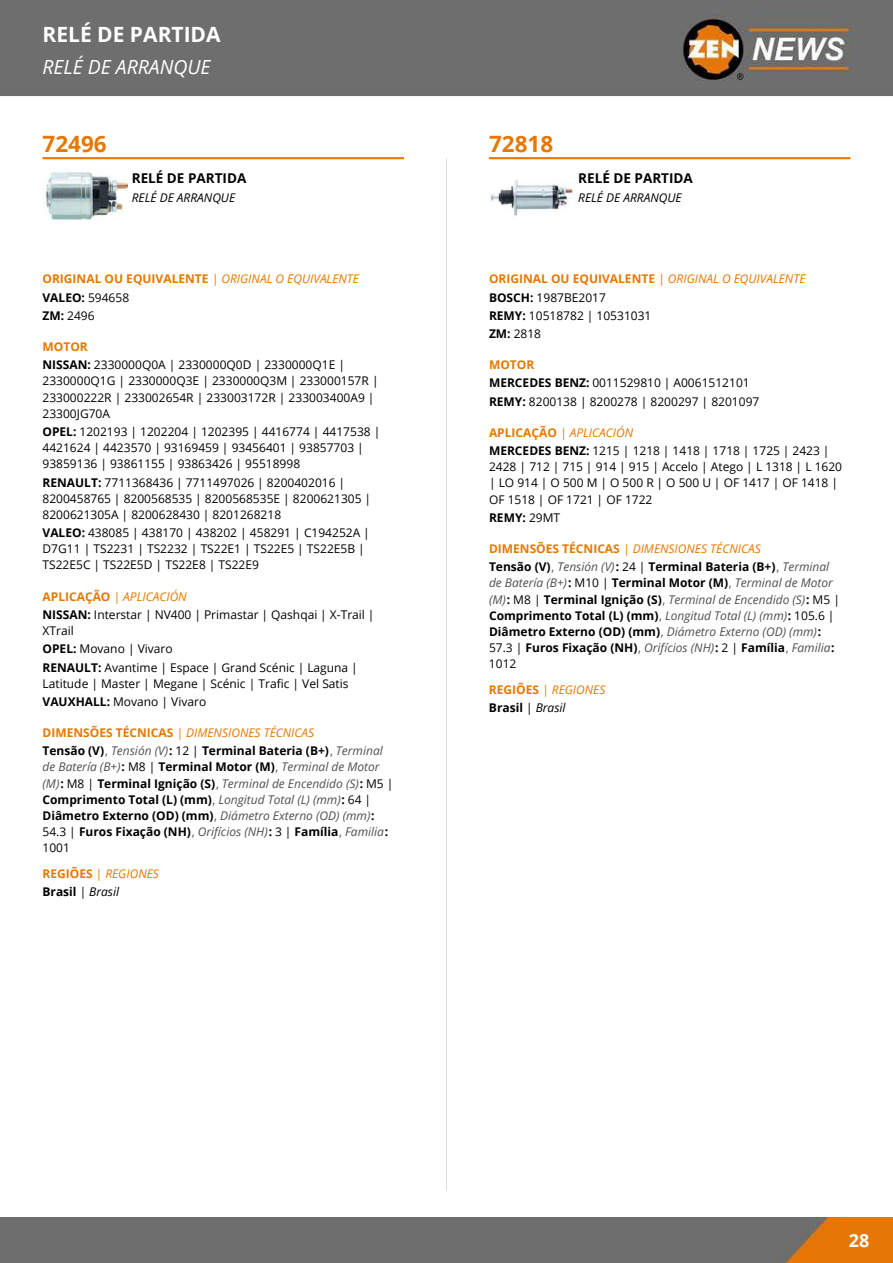
<style>
.page{position:relative;width:893px;height:1263px;background:#fff}
.page>*{position:absolute;margin:0;border:0;box-sizing:border-box;transform-origin:0 0}
.t1{font:700 22.5px "Open Sans";color:#e67800}
.t2{font:700 21px "Open Sans";color:#fff}
.t3{font:italic 19.5px "Open Sans";color:#fff}
.t4{font:700 18px "Open Sans";color:#fff}
.t5{font:700 13.5px "Open Sans";color:#000}
.t6{font:12px/18.3px "Open Sans";color:#000}
.t7{font:italic 12px/16.2px "Open Sans";color:#505050}
.t8{font:700 12px/18.3px "Open Sans";color:#000}
.t9{font:700 12px/18.3px "Open Sans";color:#e67800}
.t10{font:italic 12px/18.3px "Open Sans";color:#e67800}
.t11{font:italic 12px "Open Sans";color:#000}
.s1{font-weight:400;font-style:italic}
.s2{color:#000}
.s3{font-weight:400;color:#000}
.s4{font-weight:700;color:#e67800}
.s5{font-weight:700}
.s6{font-style:italic;color:#e67800}
.s7{color:#e67800}
.s8{font-weight:400;font-style:italic;color:#e67800}
.s9{font-weight:400;color:#505050}
.s10{font-weight:400;font-style:italic;color:#505050}
.s11{font-weight:400}
.s12{font-weight:700;font-style:normal;color:#000}
.s13{font-style:normal;color:#000}
.s14{font-style:normal}
.s15{font-weight:700;font-style:normal}
</style>
<div class="page">
<img style="left:0;top:0;width:893px;height:96px">
<img style="left:0;top:1217px;width:893px;height:46px">
<hr style="left:43px;top:157px;width:361px;height:2px;background:#e67800">
<img style="left:45px;top:172px;width:82px;height:49px">
<hr style="left:489px;top:157px;width:361px;height:2px;background:#e67800">
<img style="left:489px;top:180px;width:85px;height:36px">
<hr style="left:446px;top:158px;width:1px;height:1033px;background:#dcdcdc">
<h2 class="t2" style="left:43px;top:19px;width:180px">RELÉ DE PARTIDA</h2>
<h3 class="t3" style="left:43px;top:54px;width:170px">RELÉ DE ARRANQUE</h3>
<h1 class="t1" style="left:43px;top:128px;width:66px">72496</h1>
<p class="t5" style="left:132px;top:168px;width:116px">RELÉ DE PARTIDA</p>
<p class="t11" style="left:132px;top:189px;width:105px">RELÉ DE ARRANQUE</p>
<p class="t9" style="left:43px;top:269px;width:318px">ORIGINAL OU EQUIVALENTE <span class="s1">| ORIGINAL O EQUIVALENTE<br></span><span class="s2">VALEO:</span> <span class="s3">594658<br></span><span class="s2">ZM:</span> <span class="s3">2496</span></p>
<p class="t6" style="left:43px;top:337px;width:304px"><span class="s4">MOTOR<br></span><span class="s5">NISSAN:</span> 2330000Q0A | 2330000Q0D | 2330000Q1E |</p>
<p class="t6" style="left:42px;top:373px;width:338px;line-height:16.2px">2330000Q1G | 2330000Q3E | 2330000Q3M | 233000157R |<br>233000222R | 233002654R | 233003172R | 233003400A9 |<br>23300JG70A</p>
<p class="t6" style="left:42px;top:423px;width:339px;line-height:16.2px"><span class="s5">OPEL:</span> 1202193 | 1202204 | 1202395 | 4416774 | 4417538 |<br>4421624 | 4423570 | 93169459 | 93456401 | 93857703 |<br>93859136 | 93861155 | 93863426 | 95518998</p>
<p class="t6" style="left:43px;top:474px;width:330px;line-height:16.2px"><span class="s5">RENAULT:</span> 7711368436 | 7711497026 | 8200402016 |<br>8200458765 | 8200568535 | 8200568535E | 8200621305 |<br>8200621305A | 8200628430 | 8201268218</p>
<p class="t6" style="left:43px;top:524px;width:329px;line-height:16.2px"><span class="s5">VALEO:</span> 438085 | 438170 | 438202 | 458291 | C194252A |<br>D7G11 | TS2231 | TS2232 | TS22E1 | TS22E5 | TS22E5B |<br>TS22E5C | TS22E5D | TS22E8 | TS22E9</p>
<p class="t6" style="left:43px;top:587px;width:333px"><span class="s4">APLICAÇÃO</span> <span class="s6">| APLICACIÓN<br></span><span class="s5">NISSAN:</span> Interstar | NV400 | Primastar | Qashqai | X-Trail |</p>
<p class="t6" style="left:43px;top:621px;width:317px">XTrail<br><span class="s5">OPEL:</span> Movano | Vivaro<br><span class="s5">RENAULT:</span> Avantime | Espace | Grand Scénic | Laguna |</p>
<p class="t6" style="left:43px;top:674px;width:308px">Latitude | Master | Megane | Scénic | Trafic | Vel Satis<br><span class="s5">VAUXHALL:</span> Movano | Vivaro</p>
<p class="t8" style="left:43px;top:723px;width:342px"><span class="s7">DIMENSÕES TÉCNICAS</span> <span class="s8">| DIMENSIONES TÉCNICAS<br></span>Tensão (V)<span class="s9">,</span> <span class="s10">Tensión (V)</span>: <span class="s11">12 |</span> Terminal Bateria (B+)<span class="s9">,</span> <span class="s10">Terminal</span></p>
<p class="t7" style="left:42px;top:759px;width:353px">de Batería (B+)<span class="s12">:</span> <span class="s13">M8 |</span> <span class="s12">Terminal Motor (M)</span><span class="s14">,</span> Terminal de Motor (M)<span class="s12">:</span> <span class="s13">M8 |</span> <span class="s12">Terminal Ignição (S)</span><span class="s14">,</span> Terminal de Encendido (S)<span class="s12">:</span> <span class="s13">M5 | </span><span class="s12">Comprimento Total (L) (mm)</span><span class="s14">,</span> Longitud Total (L) (mm)<span class="s12">:</span> <span class="s13">64 | </span><span class="s12">Diâmetro Externo (OD) (mm)</span><span class="s14">,</span> Diámetro Externo (OD) (mm)<span class="s12">:<br></span><span class="s13">54.3 |</span> <span class="s12">Furos Fixação (NH)</span><span class="s14">,</span> Orifícios (NH)<span class="s12">:</span> <span class="s13">3 |</span> <span class="s12">Família</span><span class="s14">,</span> Familia<span class="s12">:<br></span><span class="s13">1001</span></p>
<p class="t10" style="left:42px;top:864px;width:118px"><span class="s15">REGIÕES</span> | REGIONES<br><span class="s12">Brasil</span> <span class="s2">| Brasil</span></p>
<h1 class="t1" style="left:489px;top:128px;width:66px">72818</h1>
<p class="t5" style="left:578px;top:168px;width:116px">RELÉ DE PARTIDA</p>
<p class="t11" style="left:578px;top:189px;width:105px">RELÉ DE ARRANQUE</p>
<p class="t6" style="left:489px;top:269px;width:318px"><span class="s4">ORIGINAL OU EQUIVALENTE</span> <span class="s6">| ORIGINAL O EQUIVALENTE<br></span><span class="s5">BOSCH:</span> 1987BE2017<br><span class="s5">REMY:</span> 10518782 | 10531031<br><span class="s5">ZM:</span> 2818</p>
<p class="t6" style="left:489px;top:355px;width:272px"><span class="s4">MOTOR<br></span><span class="s5">MERCEDES BENZ:</span> 0011529810 | A0061512101<br><span class="s5">REMY:</span> 8200138 | 8200278 | 8200297 | 8201097</p>
<p class="t6" style="left:489px;top:423px;width:342px"><span class="s4">APLICAÇÃO</span> <span class="s6">| APLICACIÓN<br></span><span class="s5">MERCEDES BENZ:</span> 1215 | 1218 | 1418 | 1718 | 1725 | 2423 |</p>
<p class="t6" style="left:489px;top:458px;width:355px;line-height:16.2px">2428 | 712 | 715 | 914 | 915 | Accelo | Atego | L 1318 | L 1620 | LO 914 | O 500 M | O 500 R | O 500 U | OF 1417 | OF 1418 |<br>OF 1518 | OF 1721 | OF 1722</p>
<p class="t8" style="left:489px;top:508px;width:73px">REMY: <span class="s11">29MT</span></p>
<p class="t8" style="left:489px;top:539px;width:342px"><span class="s7">DIMENSÕES TÉCNICAS</span> <span class="s8">| DIMENSIONES TÉCNICAS<br></span>Tensão (V)<span class="s9">,</span> <span class="s10">Tensión (V)</span>: <span class="s11">24 |</span> Terminal Bateria (B+)<span class="s9">,</span> <span class="s10">Terminal</span></p>
<p class="t7" style="left:489px;top:575px;width:353px">de Batería (B+)<span class="s12">:</span> <span class="s13">M10 |</span> <span class="s12">Terminal Motor (M)</span><span class="s14">,</span> Terminal de Motor (M)<span class="s12">:</span> <span class="s13">M8 |</span> <span class="s12">Terminal Ignição (S)</span><span class="s14">,</span> Terminal de Encendido (S)<span class="s12">:</span> <span class="s13">M5 | </span><span class="s12">Comprimento Total (L) (mm)</span><span class="s14">,</span> Longitud Total (L) (mm)<span class="s12">:</span> <span class="s13">105.6 | </span><span class="s12">Diâmetro Externo (OD) (mm)</span><span class="s14">,</span> Diámetro Externo (OD) (mm)<span class="s12">:<br></span><span class="s13">57.3 |</span> <span class="s12">Furos Fixação (NH)</span><span class="s14">,</span> Orifícios (NH)<span class="s12">:</span> <span class="s13">2 |</span> <span class="s12">Família</span><span class="s14">,</span> Familia<span class="s12">:<br></span><span class="s13">1012</span></p>
<p class="t10" style="left:489px;top:680px;width:118px"><span class="s15">REGIÕES</span> | REGIONES<br><span class="s12">Brasil</span> <span class="s2">| Brasil</span></p>
<h3 class="t4" style="left:849px;top:1228px;width:22px">28</h3>
</div>
